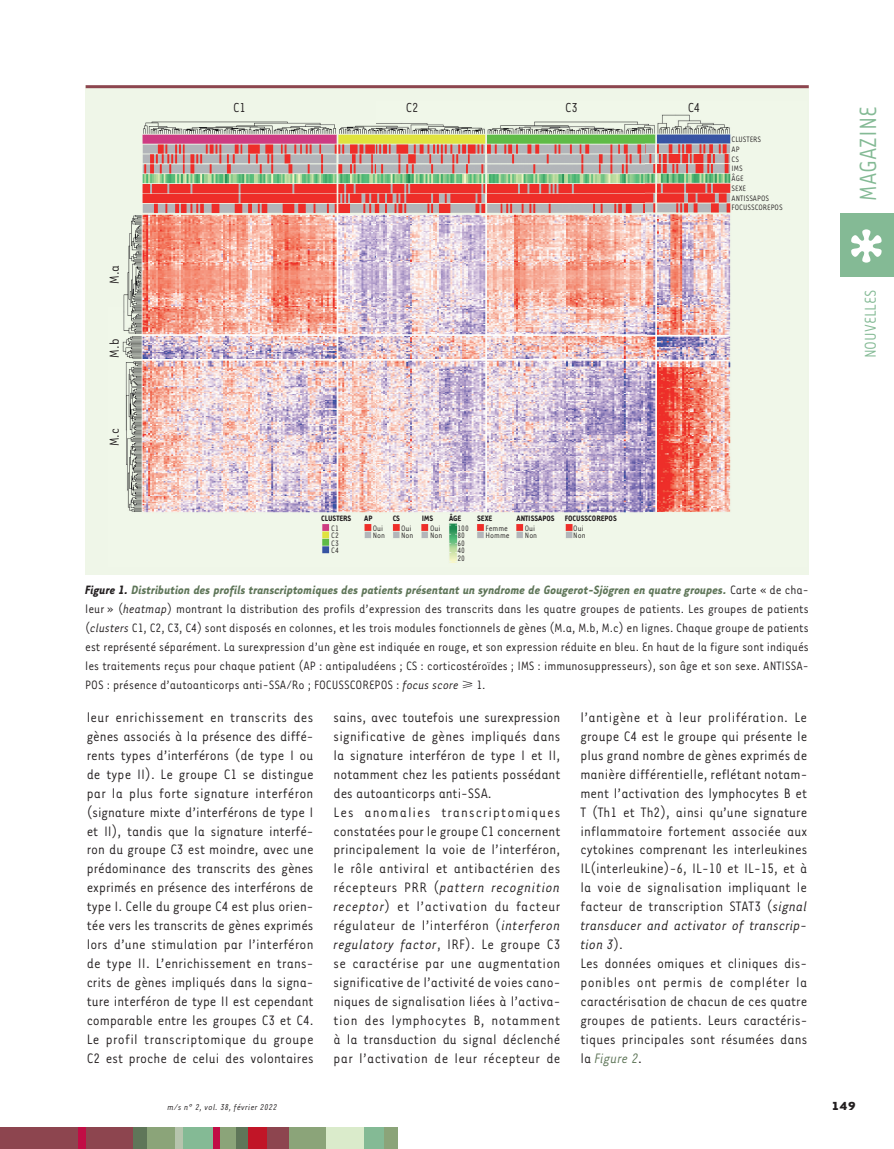
<style>
.page{position:relative;width:894px;height:1149px;background:#fff}
.page>*{position:absolute;margin:0;border:0;box-sizing:border-box;transform-origin:0 0}
.t1{font:27px "Tarzana Narrow";color:#84ba95}
.t2{font:18px "Tarzana Narrow";color:#84ba95}
.t3{font:15.75px/18.9px "Tarzana Narrow";letter-spacing:.005em;color:#231f20}
.t4{font:15px "Tarzana Narrow";color:#231f20}
.t5{font:13.95px/18.9px "Tarzana Narrow";color:#231f20;text-align:justify}
.t6{font:700 13.5px "Tarzana Wide";color:#231f20}
.t7{font:italic 9.75px "Tarzana Narrow";letter-spacing:.025em;color:#231f20}
.t8{font:9px/7.5px "Tarzana Narrow";color:#231f20}
.t9{font:700 9px "Tarzana Narrow";color:#231f20}
.s1{font-weight:700;font-style:italic}
.s2{font-weight:700;font-style:italic;color:#5f7659}
.s3{font-style:italic}
.s4{font-family:"Mathematical Pi 1"}
.s5{font-style:italic;color:#5f7659}
</style>
<div class="page">
<div style="left:0;top:1127px;width:134px;height:21px;background:#8d454f"></div>
<div style="left:235px;top:1127px;width:13px;height:21px;background:#5f7659"></div>
<div style="left:78px;top:1127px;width:7px;height:21px;background:#c10d45"></div>
<div style="left:133px;top:1127px;width:22px;height:21px;background:#5f7659"></div>
<div style="left:147px;top:1127px;width:30px;height:21px;background:#8ba479"></div>
<div style="left:175px;top:1127px;width:9px;height:21px;background:#b6c4ad"></div>
<div style="left:183px;top:1127px;width:30px;height:21px;background:#84ba95"></div>
<div style="left:217px;top:1127px;width:19px;height:21px;background:#8ba479"></div>
<div style="left:213px;top:1127px;width:6px;height:21px;background:#c10d45"></div>
<div style="left:248px;top:1127px;width:27px;height:21px;background:#c11527"></div>
<div style="left:287px;top:1127px;width:39px;height:21px;background:#8ba479"></div>
<div style="left:267px;top:1127px;width:21px;height:21px;background:#8d454f"></div>
<div style="left:326px;top:1127px;width:38px;height:21px;background:#daebcb"></div>
<div style="left:364px;top:1127px;width:20px;height:21px;background:#84ba95"></div>
<div style="left:383px;top:1127px;width:14px;height:21px;background:#8ba479"></div>
<div style="left:840px;top:213px;width:53px;height:63px;background:#84ba95"></div>
<svg style="left:851px;top:229px;width:30px;height:33px"></svg>
<div style="left:86px;top:85px;width:722px;height:489px;background:#eff6e8"></div>
<img style="left:122px;top:114px;width:609px;height:449px">
<hr style="left:86px;top:85px;width:722px;height:3px;background:#8d454f">
<p class="t4" style="left:105px;top:283px;width:20px;rotate:-90deg">M.a</p>
<p class="t4" style="left:105px;top:357px;width:20px;rotate:-90deg">M.b</p>
<p class="t4" style="left:233px;top:98px;width:14px">C1</p>
<p class="t4" style="left:405px;top:98px;width:14px">C2</p>
<p class="t4" style="left:565px;top:98px;width:14px">C3</p>
<p class="t4" style="left:687px;top:98px;width:14px">C4</p>
<p class="t8" style="left:731px;top:134px;width:53px;line-height:9.8px">CLUSTERS<br>AP<br>CS<br>IMS<br>ÂGE<br>SEXE<br>ANTISSAPOS<br>FOCUSSCOREPOS</p>
<h1 class="t1" style="left:851px;top:201px;width:96px;rotate:-90deg">MAGAZINE</h1>
<p class="t2" style="left:859px;top:358px;width:70px;rotate:-90deg">NOUVELLES</p>
<p class="t4" style="left:105px;top:446px;width:20px;rotate:-90deg">M.c</p>
<p class="t9" style="left:321px;top:512px;width:32px">CLUSTERS</p>
<p class="t8" style="left:331px;top:523px;width:9px;text-align:justify">C1<br>C2<br>C3<br>C4</p>
<p class="t9" style="left:364px;top:512px;width:10px">AP</p>
<p class="t8" style="left:372px;top:523px;width:14px">Oui<br>Non</p>
<p class="t9" style="left:392px;top:512px;width:9px">CS</p>
<p class="t8" style="left:401px;top:523px;width:14px">Oui<br>Non</p>
<p class="t9" style="left:449px;top:512px;width:14px">ÂGE</p>
<p class="t8" style="left:457px;top:523px;width:13px">100<br>80<br>60<br>40<br>20</p>
<p class="t9" style="left:421px;top:512px;width:13px">IMS</p>
<p class="t8" style="left:430px;top:523px;width:14px">Oui<br>Non</p>
<p class="t9" style="left:477px;top:512px;width:17px">SEXE</p>
<p class="t8" style="left:485px;top:523px;width:25px">Femme<br>Homme</p>
<p class="t9" style="left:516px;top:512px;width:40px">ANTISSAPOS</p>
<p class="t8" style="left:524px;top:523px;width:14px">Oui<br>Non</p>
<p class="t9" style="left:564px;top:512px;width:53px">FOCUSSCOREPOS</p>
<p class="t8" style="left:573px;top:523px;width:14px">Oui<br>Non</p>
<p class="t5" style="left:85px;top:579px;width:724px"><span class="s1">Figure 1.</span> <span class="s2">Distribution des profils transcriptomiques des patients présentant un syndrome de Gougerot-Sjögren en quatre groupes.</span> Carte « de cha&shy;leur » (<span class="s3">heatmap</span>) montrant la distribution des profils d’expression des transcrits dans les quatre groupes de patients. Les groupes de patients (<span class="s3">clusters</span> C1, C2, C3, C4) sont disposés en colonnes, et les trois modules fonctionnels de gènes (M.a, M.b, M.c) en lignes. Chaque groupe de patients est représenté séparément. La surexpression d’un gène est indiquée en rouge, et son expression réduite en bleu. En haut de la figure sont indiqués les traitements reçus pour chaque patient (AP : antipaludéens ; CS : corticostéroïdes ; IMS : immunosuppresseurs), son âge et son sexe. ANTISSA-POS : présence d’autoanticorps anti-SSA/Ro ; FOCUSSCOREPOS : <span class="s3">focus score</span> <span class="s4">&gt;</span> 1.</p>
<p class="t3" style="left:87px;top:707px;width:228px;text-align:justify">leur enrichissement en transcrits des gènes associés à la présence des diffé- rents types d’interférons (de type I ou de type II). Le groupe C1 se distingue par la plus forte signature interféron (signature mixte d’interférons de type I et II), tandis que la signature interfé- ron du groupe C3 est moindre, avec une prédominance des transcrits des gènes exprimés en présence des interférons de type I. Celle du groupe C4 est plus orien&shy;tée vers les transcrits de gènes exprimés lors d’une stimulation par l’interféron de type II. L’enrichissement en trans&shy;crits de gènes impliqués dans la signa&shy;ture interféron de type II est cependant comparable entre les groupes C3 et C4.<br>Le profil transcriptomique du groupe C2 est proche de celui des volontaires</p>
<p class="t7" style="left:167px;top:1100px;width:111px">m/s n° 2, vol. 38, février 2022</p>
<p class="t3" style="left:333px;top:707px;width:228px">sains, avec toutefois une surexpression significative de gènes impliqués dans la signature interféron de type I et II, notamment chez les patients possédant des autoanticorps anti-SSA.<br>Les anomalies transcriptomiques constatées pour le groupe C1 concernent principalement la voie de l’interféron, le rôle antiviral et antibactérien des récepteurs PRR (<span class="s3">pattern recognition receptor</span>) et l’activation du facteur régulateur de l’interféron (<span class="s3">interferon regulatory factor</span>, IRF). Le groupe C3 se caractérise par une augmentation significative de l’activité de voies cano&shy;niques de signalisation liées à l’activa&shy;tion des lymphocytes B, notamment à la transduction du signal déclenché par l’activation de leur récepteur de</p>
<p class="t3" style="left:580px;top:707px;width:228px">l’antigène et à leur prolifération. Le groupe C4 est le groupe qui présente le plus grand nombre de gènes exprimés de manière différentielle, reflétant notam&shy;ment l’activation des lymphocytes B et T (Th1 et Th2), ainsi qu’une signature inflammatoire fortement associée aux cytokines comprenant les interleukines IL(interleukine)-6, IL-10 et IL-15, et à la voie de signalisation impliquant le facteur de transcription STAT3 (<span class="s3">signal transducer and activator of transcrip&shy;tion 3</span>).<br>Les données omiques et cliniques dis&shy;ponibles ont permis de compléter la caractérisation de chacun de ces quatre groupes de patients. Leurs caractéris&shy;tiques principales sont résumées dans la <span class="s5">Figure 2</span>.</p>
<p class="t6" style="left:830px;top:1097px;width:26px">149</p>
</div>
